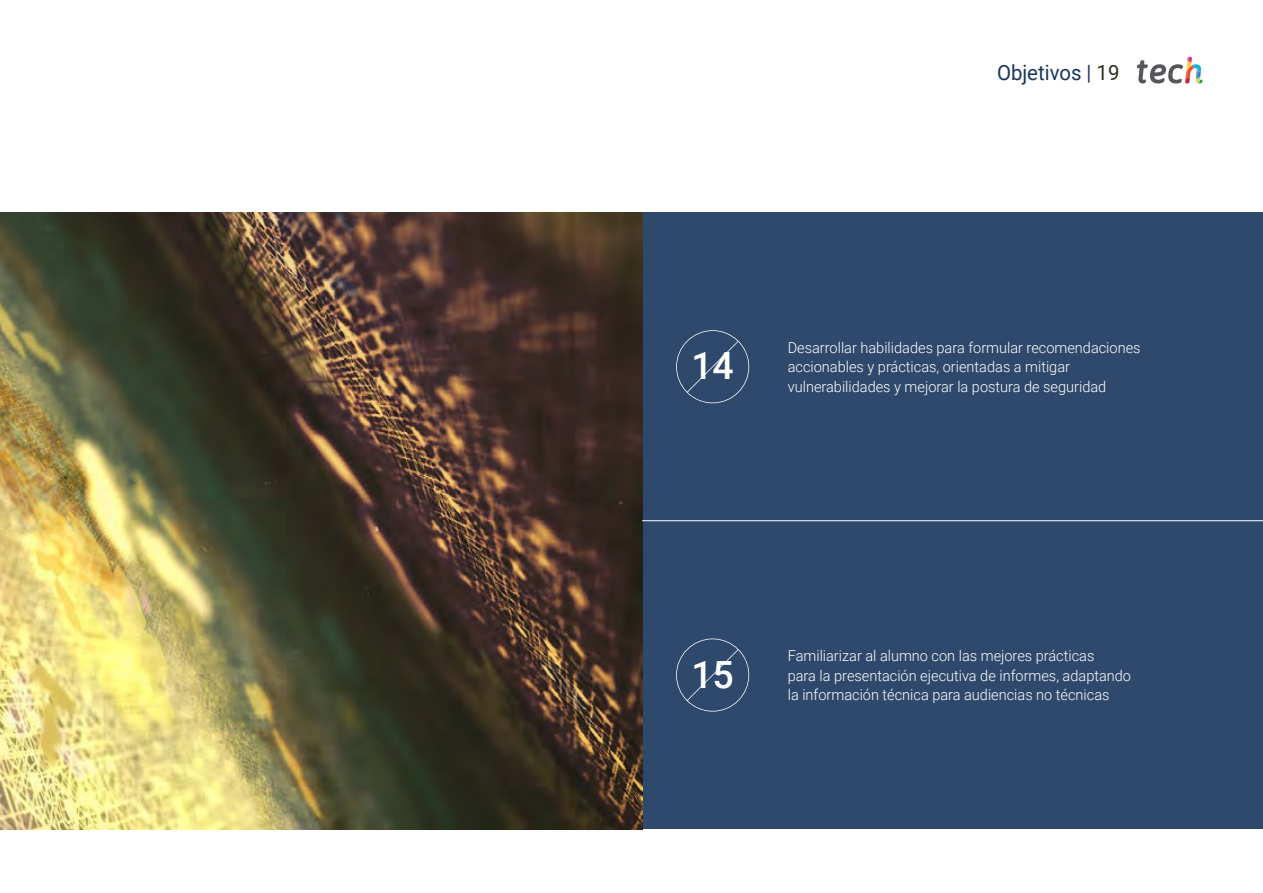
<style>
.page{position:relative;width:1263px;height:893px;background:#fff}
.page>*{position:absolute;margin:0;border:0;box-sizing:border-box;transform-origin:0 0}
.t1{font:500 37.5px "Roboto";color:#fff}
.t2{font:21px "Roboto";color:#1a355c}
.t3{font:300 15px/19.5px "Roboto";color:#fff}
.s1{color:#312e20}
</style>
<div class="page">
<svg style="left:1137px;top:57px;width:65px;height:27px"></svg>
<div style="left:642px;top:213px;width:621px;height:616px;background:#2e496b"></div>
<svg style="left:676px;top:330px;width:73px;height:73px"></svg>
<svg style="left:676px;top:638px;width:73px;height:74px"></svg>
<img style="left:0;top:213px;width:642px;height:616px">
<hr style="left:642px;top:520px;width:621px;height:1px;background:#fff">
<h2 class="t2" style="left:997px;top:57px;width:124px">Objetivos | <span class="s1">19</span></h2>
<h1 class="t1" style="left:691px;top:340px;width:44px">14</h1>
<p class="t3" style="left:788px;top:337px;width:354px">Desarrollar habilidades para formular recomendaciones accionables y prácticas, orientadas a mitigar vulnerabilidades y mejorar la postura de seguridad</p>
<h1 class="t1" style="left:691px;top:648px;width:44px">15</h1>
<p class="t3" style="left:788px;top:645px;width:345px">Familiarizar al alumno con las mejores prácticas<br>para la presentación ejecutiva de informes, adaptando la información técnica para audiencias no técnicas</p>
</div>
